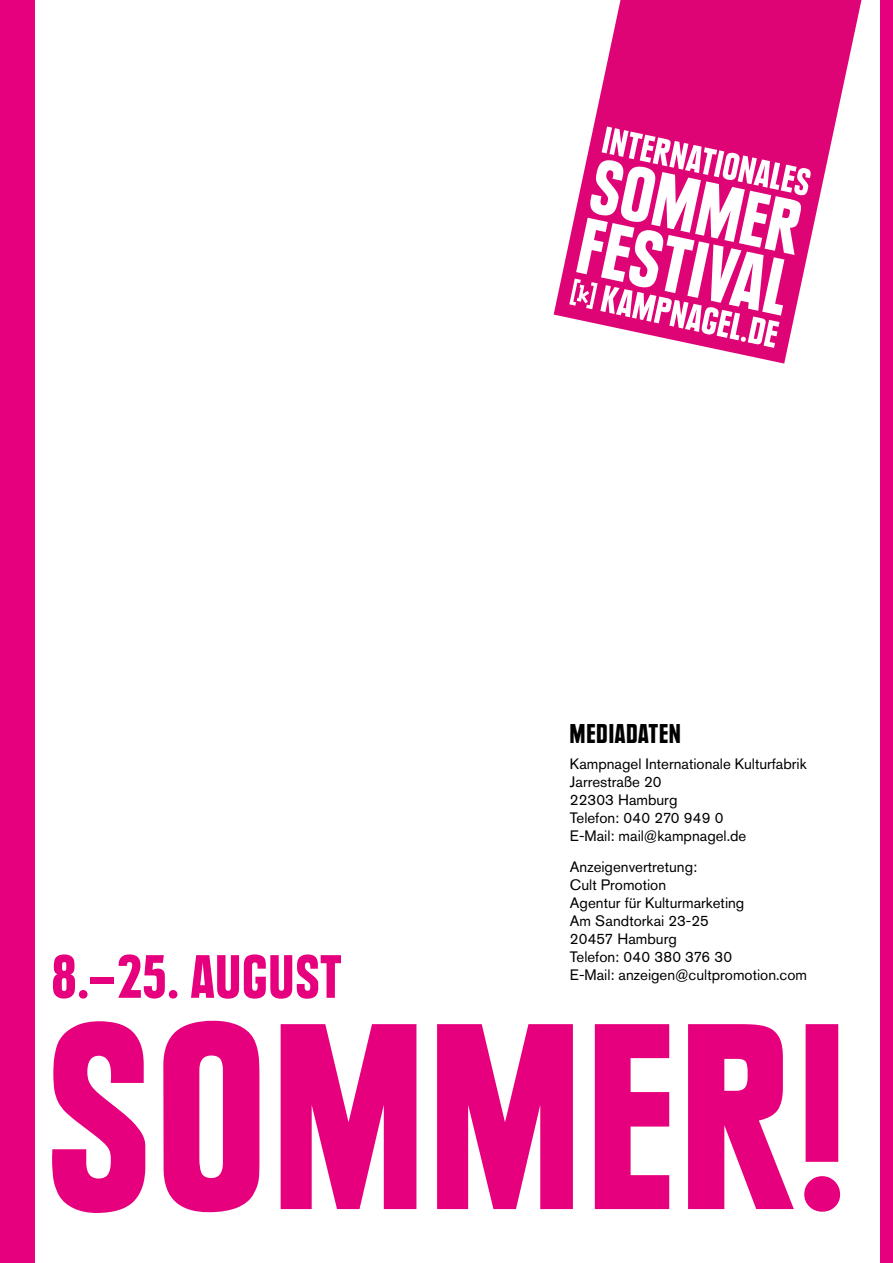
<style>
.page{position:relative;width:893px;height:1263px;background:#fff}
.page>*{position:absolute;margin:0;border:0;box-sizing:border-box;transform-origin:0 0}
.t1{font:900 condensed 261.15px "Plak Com";letter-spacing:.025em;color:#e6007d}
.t2{font:900 condensed 63px "Plak Com";color:#e6007d}
.t3{font:900 condensed 27px "Plak Com";letter-spacing:.04em;color:#000}
.t4{font:15px/18px "Akzidenz Grotesk Std";color:#000}
.s1{font-size:60.3px}
</style>
<div class="page">
<div style="left:0;top:0;width:34px;height:1263px;background:#e6007d"></div>
<div style="left:880px;top:0;width:13px;height:1263px;background:#e6007d"></div>
<svg style="left:554px;top:0;width:307px;height:364px;fill:#de0476"></svg>
<svg style="left:569px;top:127px;width:242px;height:221px"></svg>
<h3 class="t3" style="left:570px;top:717px;width:112px">MEDIADATEN</h3>
<p class="t4" style="left:570px;top:755px;width:238px">Kampnagel Internationale Kulturfabrik<br>Jarrestraße 20<br>22303 Hamburg<br>Telefon: 040 270 949 0<br>E-Mail: mail@kampnagel.de</p>
<p class="t4" style="left:570px;top:857px;width:239px">Anzeigenvertretung:<br>Cult Promotion<br>Agentur für Kulturmarketing<br>Am Sandtorkai 23-25<br>20457 Hamburg<br>Telefon: 040 380 376 30<br>E-Mail: anzeigen@cultpromotion.com</p>
<h2 class="t2" style="left:52px;top:939px;width:290px">8.–25. <span class="s1">AUGUST</span></h2>
<h1 class="t1" style="left:48px;top:964px;width:800px">SOMMER!</h1>
</div>
